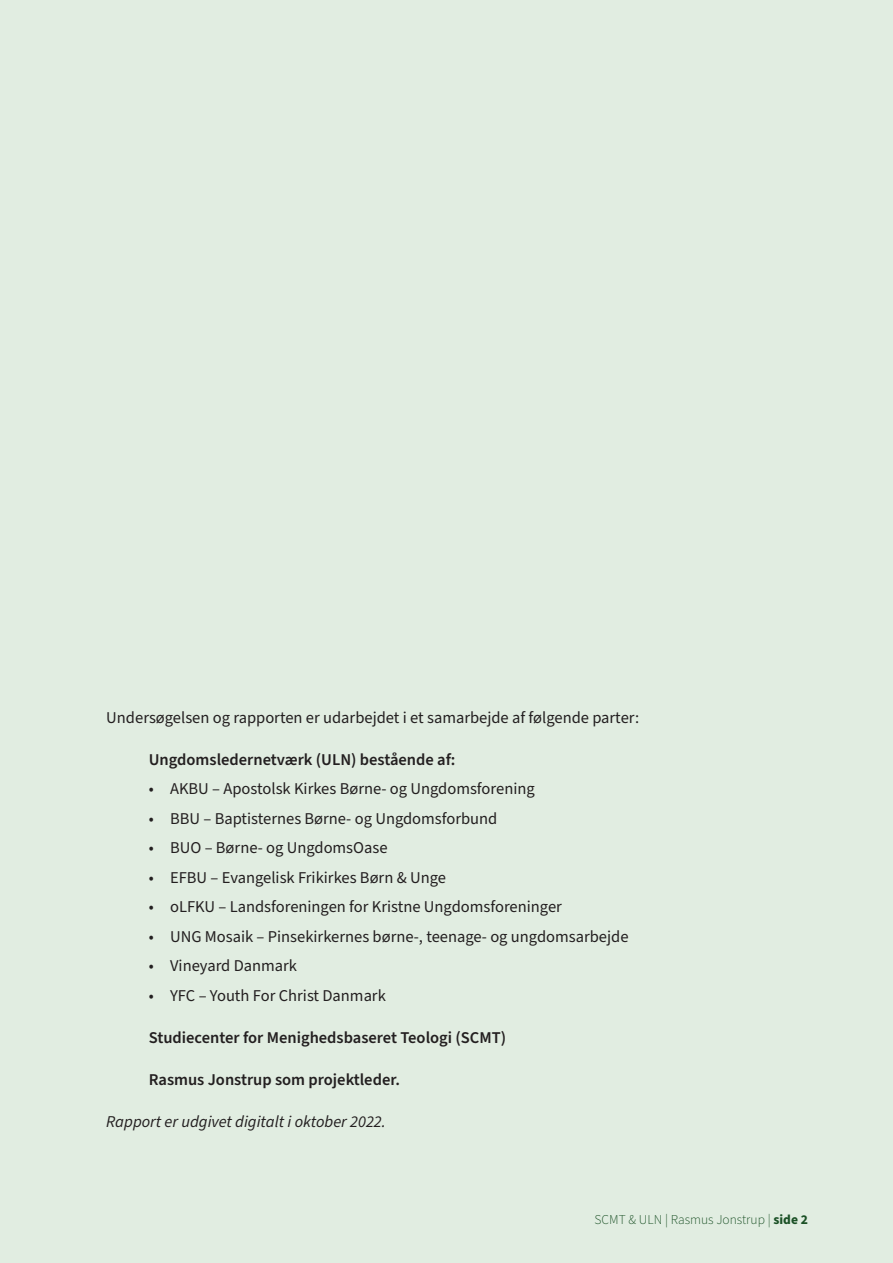
<style>
.page{position:relative;width:893px;height:1263px;background:#e1ede1}
.page>*{position:absolute;margin:0;border:0;box-sizing:border-box;transform-origin:0 0}
.Brød_start{font:16.5px "Source Sans Pro";color:#231f20}
.Indryk_1{font:600 16.5px "Source Sans Pro";color:#231f20}
.Kursiv_brød{font:italic 16.5px "Source Sans Pro";color:#231f20}
.t1{font:300 13.5px "Source Sans Pro";color:#1b5126}
.s1{font-weight:700}
</style>
<div class="page">
<p class="Brød_start" style="left:106px;top:706px;width:534px">Undersøgelsen og rapporten er udarbejdet i et samarbejde af følgende parter:</p>
<p class="Indryk_1" style="left:149px;top:748px;width:308px">Ungdomsledernetværk (ULN) bestående af:</p>
<p class="Brød_start" style="left:149px;top:778px;width:387px">• AKBU – Apostolsk Kirkes Børne- og Ungdomsforening</p>
<p class="Brød_start" style="left:149px;top:807px;width:350px">• BBU – Baptisternes Børne- og Ungdomsforbund</p>
<p class="Brød_start" style="left:149px;top:837px;width:240px">• BUO – Børne- og UngdomsOase</p>
<p class="Brød_start" style="left:149px;top:866px;width:299px">• EFBU – Evangelisk Frikirkes Børn &amp; Unge</p>
<p class="Brød_start" style="left:149px;top:896px;width:415px">• oLFKU – Landsforeningen for Kristne Ungdomsforeninger</p>
<p class="Brød_start" style="left:149px;top:925px;width:481px">• UNG Mosaik – Pinsekirkernes børne-, teenage- og ungdomsarbejde</p>
<p class="Brød_start" style="left:149px;top:955px;width:150px">• Vineyard Danmark</p>
<p class="Brød_start" style="left:149px;top:984px;width:239px">• YFC – Youth For Christ Danmark</p>
<p class="Indryk_1" style="left:149px;top:1026px;width:359px">Studiecenter for Menighedsbaseret Teologi (SCMT)</p>
<p class="Indryk_1" style="left:149px;top:1068px;width:253px">Rasmus Jonstrup som projektleder.</p>
<p class="Kursiv_brød" style="left:106px;top:1110px;width:281px">Rapport er udgivet digitalt i oktober 2022.</p>
<p class="t1" style="left:595px;top:1210px;width:215px">SCMT &amp; ULN | Rasmus Jonstrup | <span class="s1">side 2</span></p>
</div>
